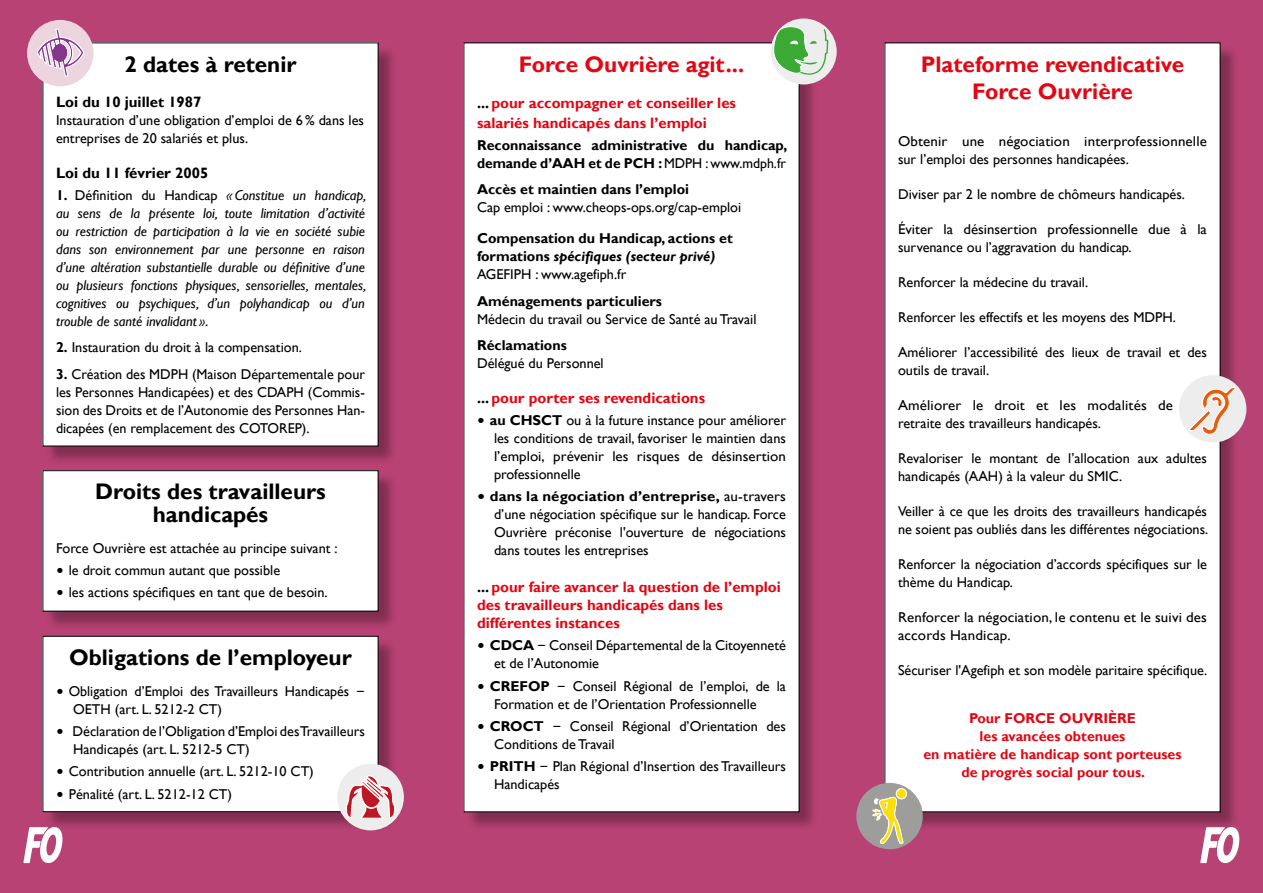
<style>
.page{position:relative;width:1263px;height:893px;background:#b74273}
.page>*{position:absolute;margin:0;border:0;box-sizing:border-box;transform-origin:0 0}
.t1{font:700 22.5px/22.5px "Gill Sans";color:#000;text-align:center}
.t2{font:700 22.5px/27px "Gill Sans";color:#e30613;text-align:center}
.t3{font:700 15px/18px "Gill Sans";color:#e30613}
.t4{font:700 15px "Gill Sans";color:#000}
.t5{font:14.25px/18px "Gill Sans";color:#000}
.t6{font:italic 14.25px/18px "Gill Sans";color:#000;text-align:justify}
.t7{font:14.25px/18px "Gill Sans";color:#000;scale:1.05 1}
.t8{font:700 14.25px/18px "Gill Sans";color:#000}
.t9{font:700 14.25px/18px "Gill Sans";color:#e30613;text-align:center}
.t10{font:14.25px/18px "Gill Sans";color:#000;scale:1.04 1}
.s1{font-weight:700;font-style:normal}
.s2{font-style:normal}
.s3{font-weight:700}
.s4{font-family:"Verdana"}
.s5{color:#000}
.s6{font-weight:400}
.s7{font-style:italic}
</style>
<div class="page">
<svg style="left:23px;top:827px;width:40px;height:36px"></svg>
<svg style="left:1200px;top:831px;width:40px;height:32px"></svg>
<div style="left:45px;top:45px;width:352px;height:420px;background:#000;opacity:.3"></div>
<div style="left:43px;top:43px;width:335px;height:403px;background:#fff"></div>
<div style="left:45px;top:473px;width:352px;height:157px;background:#000;opacity:.3"></div>
<div style="left:43px;top:471px;width:335px;height:140px;background:#fff"></div>
<div style="left:43px;top:470px;width:335px;height:141px;border:1px solid #000"></div>
<div style="left:45px;top:638px;width:352px;height:193px;background:#000;opacity:.3"></div>
<div style="left:43px;top:636px;width:335px;height:176px;background:#fff"></div>
<div style="left:43px;top:636px;width:335px;height:176px;border:1px solid #000"></div>
<div style="left:466px;top:45px;width:352px;height:786px;background:#000;opacity:.3"></div>
<div style="left:464px;top:43px;width:335px;height:769px;background:#fff"></div>
<div style="left:887px;top:45px;width:352px;height:786px;background:#000;opacity:.3"></div>
<div style="left:885px;top:43px;width:335px;height:769px;background:#fff"></div>
<div style="left:856px;top:783px;width:67px;height:66px;background:#9d9d9c;border-radius:50%"></div>
<div style="left:896px;top:789px;width:10px;height:10px;background:#ffde00;border-radius:50%"></div>
<div style="left:896px;top:788px;width:11px;height:11px;border:1px solid #fff;border-radius:50%"></div>
<svg style="left:872px;top:797px;width:32px;height:47px"></svg>
<div style="left:27px;top:20px;width:67px;height:66px;background:#ecd5de;border-radius:50%"></div>
<svg style="left:37px;top:28px;width:47px;height:49px"></svg>
<div style="left:1179px;top:375px;width:67px;height:68px;background:#ededed;border-radius:50%"></div>
<svg style="left:1188px;top:387px;width:48px;height:48px"></svg>
<div style="left:337px;top:764px;width:67px;height:66px;background:#ededed;border-radius:50%"></div>
<svg style="left:346px;top:775px;width:49px;height:44px"></svg>
<div style="left:771px;top:18px;width:66px;height:66px;background:#ededed;border-radius:50%"></div>
<svg style="left:773px;top:24px;width:55px;height:51px"></svg>
<h1 class="t1" style="left:124px;top:53px;width:174px">2 dates à retenir</h1>
<p class="t4" style="left:56px;top:92px;width:147px">Loi du 10 juillet 1987</p>
<p class="t5" style="left:56px;top:111px;width:309px">Instauration d’une obligation d’emploi de 6 % dans les entreprises de 20 salariés et plus.</p>
<p class="t4" style="left:56px;top:164px;width:154px">Loi du 11 février 2005</p>
<p class="t6" style="left:56px;top:186px;width:312px"><span class="s1">1.</span> <span class="s2">Définition du Handicap</span> « Constitue un handicap, au sens de la présente loi, toute limitation d’activité ou restriction de participation à la vie en société subie dans son environnement par une personne en raison d’une altération substantielle durable ou définitive d’une ou plusieurs fonctions physiques, sensorielles, mentales, cognitives ou psychiques, d’un polyhandicap ou d’un trouble de santé invalidant »<span class="s2">.</span></p>
<p class="t5" style="left:56px;top:339px;width:247px"><span class="s3">2.</span> Instauration du droit à la compensation.</p>
<p class="t5" style="left:56px;top:365px;width:310px;text-align:justify"><span class="s3">3.</span> Création des MDPH (Maison Départementale pour les Personnes Handicapées) et des CDAPH (Commis&shy;sion des Droits et de l’Autonomie des Personnes Han&shy;dicapées (en remplacement des COTOREP).</p>
<h1 class="t1" style="left:95px;top:481px;width:232px">Droits des travailleurs handicapés</h1>
<p class="t5" style="left:56px;top:539px;width:283px">Force Ouvrière est attachée au principe suivant :</p>
<p class="t5" style="left:56px;top:561px;width:226px"><span class="s4">•</span> le droit commun autant que possible</p>
<p class="t5" style="left:56px;top:584px;width:273px"><span class="s4">•</span> les actions spécifiques en tant que de besoin.</p>
<h1 class="t1" style="left:69px;top:647px;width:284px">Obligations de l’employeur</h1>
<p class="t5" style="left:73px;top:682px;width:293px;text-indent:-17px"><span class="s4">•</span> Obligation d’Emploi des Travailleurs Handicapés <span class="s4">‒<br></span>OETH (art. L. 5212-2 CT)</p>
<p class="t5" style="left:73px;top:722px;width:293px;text-indent:-17px"><span class="s4">•</span> Déclaration de l’Obligation d’Emploi des Travailleurs<br>Handicapés (art. L. 5212-5 CT)</p>
<p class="t5" style="left:56px;top:763px;width:259px"><span class="s4">•</span> Contribution annuelle (art. L. 5212-10 CT)</p>
<p class="t5" style="left:56px;top:785px;width:178px"><span class="s4">•</span> Pénalité (art. L. 5212-12 CT)</p>
<h1 class="t2" style="left:519px;top:51px;width:227px">Force Ouvrière agit...</h1>
<p class="t3" style="left:477px;top:94px;width:261px;line-height:19.5px"><span class="s5">...</span> pour accompagner et conseiller les salariés handicapés dans l’emploi</p>
<p class="t8" style="left:477px;top:136px;width:312px">Reconnaissance administrative du handicap, demande d’AAH et de PCH : <span class="s6">MDPH : www.mdph.fr</span></p>
<p class="t8" style="left:477px;top:181px;width:214px">Accès et maintien dans l’emploi</p>
<p class="t5" style="left:477px;top:199px;width:266px">Cap emploi : www.cheops-ops.org/cap-emploi</p>
<p class="t8" style="left:477px;top:230px;width:257px">Compensation du Handicap, actions et formations <span class="s7">spécifiques (secteur privé)<br></span><span class="s6">AGEFIPH : www.agefiph.fr</span></p>
<p class="t8" style="left:477px;top:292px;width:186px">Aménagements particuliers</p>
<p class="t5" style="left:477px;top:310px;width:281px">Médecin du travail ou Service de Santé au Travail</p>
<p class="t8" style="left:477px;top:337px;width:91px">Réclamations</p>
<p class="t5" style="left:477px;top:355px;width:128px">Délégué du Personnel</p>
<p class="t3" style="left:477px;top:389px;width:230px"><span class="s5">...</span> pour porter ses revendications</p>
<p class="t5" style="left:494px;top:411px;width:293px;text-align:justify;text-indent:-17px"><span class="s4">•</span> <span class="s3">au CHSCT</span> ou à la future instance pour améliorer les conditions de travail, favoriser le maintien dans l’emploi, prévenir les risques de désinsertion professionnelle</p>
<p class="t7" style="left:494px;top:487px;width:280px;text-align:justify;text-indent:-17px"><span class="s4">•</span> <span class="s3">dans la négociation d’entreprise,</span> au-travers d’une négociation spécifique sur le handicap. Force Ouvrière préconise l'ouverture de négociations dans toutes les entreprises</p>
<p class="t3" style="left:477px;top:578px;width:305px"><span class="s5">...</span> pour faire avancer la question de l’emploi des travailleurs handicapés dans les différentes instances</p>
<p class="t5" style="left:494px;top:637px;width:293px;text-indent:-17px"><span class="s4">•</span> <span class="s3">CDCA</span> <span class="s4">‒</span> Conseil Départemental de la Citoyenneté et de l’Autonomie</p>
<p class="t5" style="left:494px;top:677px;width:293px;text-indent:-17px"><span class="s4">•</span> <span class="s3">CREFOP</span> <span class="s4">‒</span> Conseil Régional de l’emploi, de la<br>Formation et de l’Orientation Professionnelle</p>
<p class="t5" style="left:494px;top:717px;width:293px;text-indent:-17px"><span class="s4">•</span> <span class="s3">CROCT</span> <span class="s4">‒</span> Conseil Régional d’Orientation des<br>Conditions de Travail</p>
<p class="t5" style="left:494px;top:758px;width:293px;text-indent:-17px"><span class="s4">•</span> <span class="s3">PRITH</span> <span class="s4">‒</span> Plan Régional d’Insertion des Travailleurs<br>Handicapés</p>
<h1 class="t2" style="left:921px;top:51px;width:265px">Plateforme revendicative<br>Force Ouvrière</h1>
<p class="t7" style="left:898px;top:133px;width:296px">Obtenir une négociation interprofessionnelle sur l’emploi des personnes handicapées.</p>
<p class="t5" style="left:898px;top:186px;width:288px">Diviser par 2 le nombre de chômeurs handicapés.</p>
<p class="t10" style="left:898px;top:221px;width:299px">Éviter la désinsertion professionnelle due à la survenance ou l’aggravation du handicap.</p>
<p class="t5" style="left:898px;top:274px;width:192px">Renforcer la médecine du travail.</p>
<p class="t5" style="left:898px;top:309px;width:279px">Renforcer les effectifs et les moyens des MDPH.</p>
<p class="t5" style="left:898px;top:344px;width:310px">Améliorer l’accessibilité des lieux de travail et des outils de travail.</p>
<p class="t7" style="left:898px;top:397px;width:263px">Améliorer le droit et les modalités de retraite des travailleurs handicapés.</p>
<p class="t5" style="left:898px;top:450px;width:310px">Revaloriser le montant de l’allocation aux adultes handicapés (AAH) à la valeur du SMIC.</p>
<p class="t5" style="left:898px;top:503px;width:312px">Veiller à ce que les droits des travailleurs handicapés ne soient pas oubliés dans les différentes négociations.</p>
<p class="t5" style="left:898px;top:556px;width:310px">Renforcer la négociation d’accords spécifiques sur le thème du Handicap.</p>
<p class="t7" style="left:898px;top:609px;width:296px">Renforcer la négociation, le contenu et le suivi des accords Handicap.</p>
<p class="t5" style="left:898px;top:662px;width:311px">Sécuriser l'Agefiph et son modèle paritaire spécifique.</p>
<p class="t9" style="left:923px;top:710px;width:260px">Pour FORCE OUVRIÈRE<br>les avancées obtenues<br>en matière de handicap sont porteuses de progrès social pour tous.</p>
</div>
